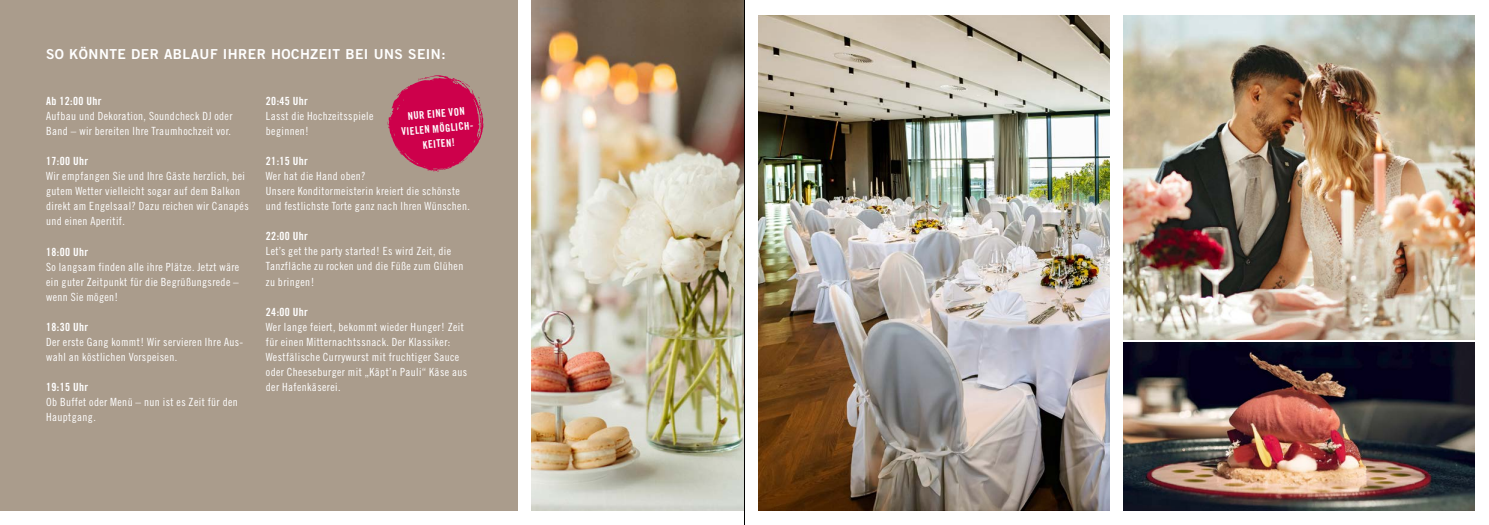
<style>
.page{position:relative;width:1489px;height:525px;background:#fff}
.page>*{position:absolute;margin:0;border:0;box-sizing:border-box;transform-origin:0 0}
.t1{font:13.75px "Trade Gothic Bold Two";letter-spacing:.035em;color:#fff}
.t2{font:11.25px/15px "Trade Gothic Cond Eighteen";letter-spacing:.035em;color:#fff}
.t3{font:11.25px "Trade Gothic Bold Cond Twenty";letter-spacing:.035em;color:#fff}
.t4{font:10.62px/15px "Trade Gothic Bold Cond Twenty";color:#fff;text-align:center}
</style>
<div class="page">
<div style="left:0;top:0;width:517px;height:510px;background:#aa9c8c"></div>
<svg style="left:387px;top:75px;width:96px;height:96px"></svg>
<img style="left:1123px;top:15px;width:351px;height:324px">
<img style="left:758px;top:15px;width:351px;height:495px">
<img style="left:531px;top:0;width:213px;height:510px">
<img style="left:1123px;top:342px;width:351px;height:168px">
<hr style="left:744px;top:0;width:1px;height:524px;background:#000">
<p class="t1" style="left:46px;top:46px;width:401px">SO KÖNNTE DER ABLAUF IHRER HOCHZEIT BEI UNS SEIN:</p>
<p class="t3" style="left:46px;top:94px;width:57px">Ab 12:00 Uhr</p>
<p class="t2" style="left:46px;top:109px;width:188px">Aufbau und Dekoration, Soundcheck DJ oder<br>Band – wir bereiten Ihre Traumhochzeit vor.</p>
<p class="t3" style="left:46px;top:154px;width:44px">17:00 Uhr</p>
<p class="t2" style="left:46px;top:169px;width:204px">Wir empfangen Sie und Ihre Gäste herzlich, bei gutem Wetter vielleicht sogar auf dem Balkon direkt am Engelsaal? Dazu reichen wir Canapés und einen Aperitif.</p>
<p class="t3" style="left:46px;top:244px;width:44px">18:00 Uhr</p>
<p class="t2" style="left:46px;top:259px;width:195px;text-align:justify">So langsam finden alle ihre Plätze. Jetzt wäre ein guter Zeitpunkt für die Begrüßungsrede – wenn Sie mögen!</p>
<p class="t3" style="left:46px;top:319px;width:44px">18:30 Uhr</p>
<p class="t2" style="left:46px;top:334px;width:199px">Der erste Gang kommt! Wir servieren Ihre Aus&shy;wahl an köstlichen Vorspeisen.</p>
<p class="t3" style="left:46px;top:379px;width:44px">19:15 Uhr</p>
<p class="t2" style="left:46px;top:394px;width:193px">Ob Buffet oder Menü – nun ist es Zeit für den<br>Hauptgang.</p>
<p class="t3" style="left:266px;top:94px;width:44px">20:45 Uhr</p>
<p class="t2" style="left:266px;top:109px;width:109px">Lasst die Hochzeitsspiele beginnen!</p>
<p class="t3" style="left:266px;top:154px;width:44px">21:15 Uhr</p>
<p class="t2" style="left:266px;top:169px;width:205px">Wer hat die Hand oben?<br>Unsere Konditormeisterin kreiert die schönste und festlichste Torte ganz nach Ihren Wünschen.</p>
<p class="t3" style="left:266px;top:229px;width:44px">22:00 Uhr</p>
<p class="t2" style="left:266px;top:244px;width:199px">Let’s get the party started! Es wird Zeit, die<br>Tanzfläche zu rocken und die Füße zum Glühen zu bringen!</p>
<p class="t3" style="left:266px;top:304px;width:44px">24:00 Uhr</p>
<p class="t2" style="left:266px;top:319px;width:203px">Wer lange feiert, bekommt wieder Hunger! Zeit für einen Mitternachtssnack. Der Klassiker:<br>Westfälische Currywurst mit fruchtiger Sauce oder Cheeseburger mit „Käpt’n Pauli“ Käse aus der Hafenkäserei.</p>
<p class="t4" style="left:399px;top:109px;width:75px;rotate:-5deg">NUR EINE VON<br>VIELEN MÖGLICH-<br>KEITEN!</p>
</div>
